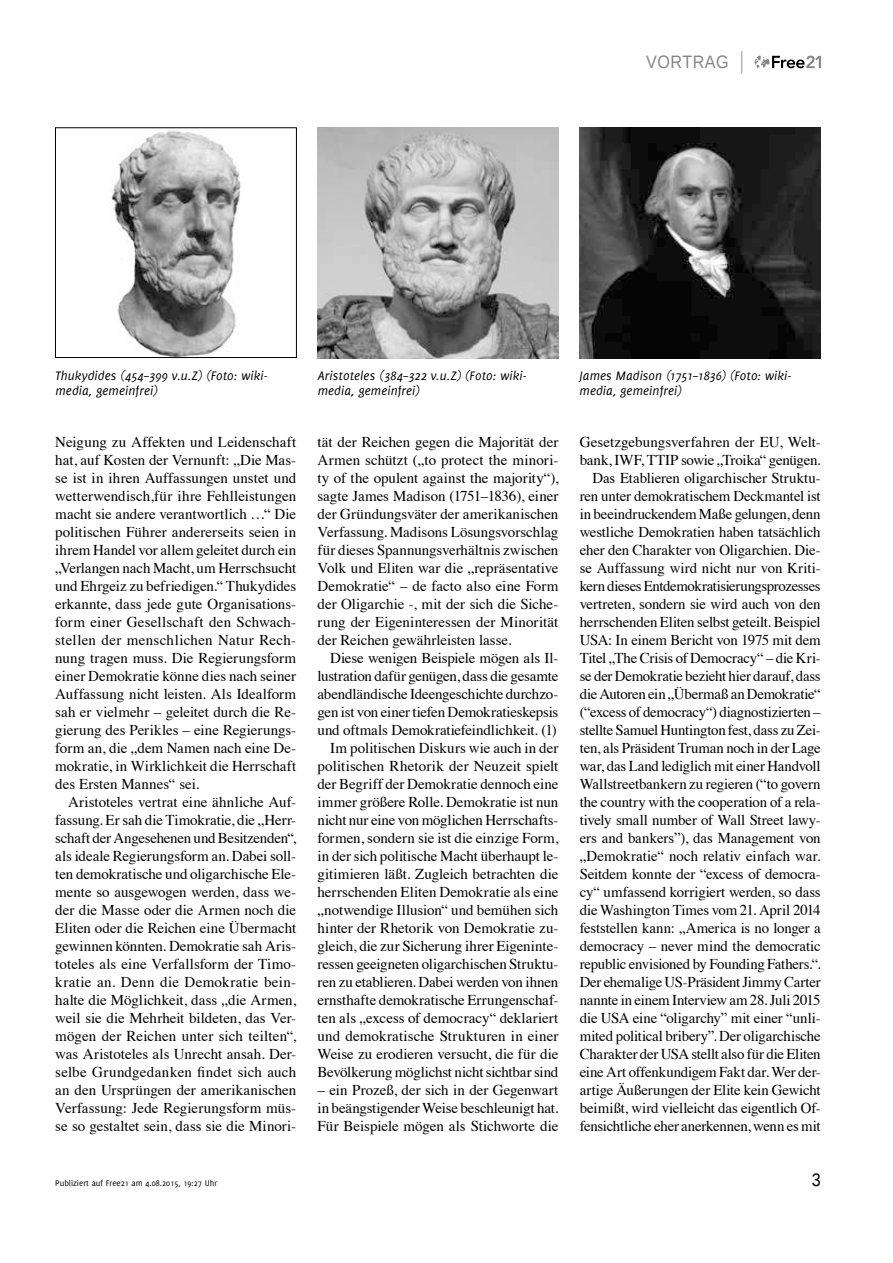
<style>
.page{position:relative;width:893px;height:1263px;background:#fff}
.page>*{position:absolute;margin:0;border:0;box-sizing:border-box;transform-origin:0 0}
.t1{font:18px "Liberation Sans";letter-spacing:.03em;color:#868686;scale:.9 1}
.t2{font:18px "Liberation Sans";color:#000;scale:.9 1}
.t3{font:15px/18px "Times";letter-spacing:-.01em;color:#000;text-align:justify}
.t4{font:italic 13.5px/15px "Delicious";letter-spacing:.01em;color:#000}
.t5{font:9px "Delicious";color:#000}
</style>
<div class="page">
<svg style="left:755px;top:55px;width:66px;height:13px"></svg>
<svg style="left:741px;top:51px;width:1px;height:23px"></svg>
<img style="left:318px;top:128px;width:241px;height:230px">
<img style="left:579px;top:128px;width:241px;height:230px">
<img style="left:110px;top:130px;width:131px;height:226px">
<div style="left:55px;top:128px;width:242px;height:230px;border:1px solid #000"></div>
<p class="t1" style="left:646px;top:52px;width:93px">VORTRAG</p>
<p class="t4" style="left:55px;top:368px;width:214px">Thukydides (454–399 v.u.Z) (Foto: wiki&shy;media, gemeinfrei)</p>
<p class="t3" style="left:55px;top:432px;width:242px">Neigung zu Affekten und Leidenschaft hat, auf Kosten der Vernunft: „Die Mas&shy;se ist in ihren Auffassungen unstet und wetterwendisch,für ihre Fehlleistungen macht sie andere verantwortlich …“ Die politischen Führer andererseits seien in ihrem Handel vor allem geleitet durch ein „Verlangen nach Macht, um Herrschsucht und Ehrgeiz zu befriedigen.“ Thukydides erkannte, dass jede gute Organisations&shy;form einer Gesellschaft den Schwach&shy;stellen der menschlichen Natur Rech&shy;nung tragen muss. Die Regierungsform einer Demokratie könne dies nach seiner Auffassung nicht leisten. Als Idealform sah er vielmehr – geleitet durch die Re&shy;gierung des Perikles – eine Regierungs&shy;form an, die „dem Namen nach eine De&shy;mokratie, in Wirklichkeit die Herrschaft des Ersten Mannes“ sei.</p>
<p class="t3" style="left:55px;top:792px;width:242px;text-indent:13px">Aristoteles vertrat eine ähnliche Auf&shy;fassung. Er sah die Timokratie, die „Herr&shy;schaft der Angesehenen und Besitzenden“, als ideale Regierungsform an. Dabei soll&shy;ten demokratische und oligarchische Ele&shy;mente so ausgewogen werden, dass we&shy;der die Masse oder die Armen noch die Eliten oder die Reichen eine Übermacht gewinnen könnten. Demokratie sah Aris&shy;toteles als eine Verfallsform der Timo&shy;kratie an. Denn die Demokratie bein&shy;halte die Möglichkeit, dass „die Armen, weil sie die Mehrheit bildeten, das Ver&shy;mögen der Reichen unter sich teilten“, was Aristoteles als Unrecht ansah. Der&shy;selbe Grundgedanken findet sich auch an den Ursprüngen der amerikanischen Verfassung: Jede Regierungsform müs&shy;se so gestaltet sein, dass sie die Minori-</p>
<p class="t4" style="left:318px;top:368px;width:211px">Aristoteles (384–322 v.u.Z) (Foto: wiki&shy;media, gemeinfrei)</p>
<p class="t4" style="left:580px;top:368px;width:214px">James Madison (1751–1836) (Foto: wiki&shy;media, gemeinfrei)</p>
<p class="t3" style="left:317px;top:432px;width:242px">tät der Reichen gegen die Majorität der Armen schützt („to protect the minori&shy;ty of the opulent against the majority“), sagte James Madison (1751–1836), einer der Gründungsväter der amerikanischen Verfassung. Madisons Lösungsvorschlag für dieses Spannungsverhältnis zwischen Volk und Eliten war die „repräsentative Demokratie“ – de facto also eine Form der Oligarchie -, mit der sich die Siche&shy;rung der Eigeninteressen der Minorität der Reichen gewährleisten lasse.</p>
<p class="t3" style="left:317px;top:648px;width:242px;text-align:right">Diese wenigen Beispiele mögen als Il&shy;lustration dafür genügen, dass die gesamte abendländische Ideengeschichte durchzo&shy;gen ist von einer tiefen Demokratieskepsis und oftmals Demokratiefeindlichkeit. (1)<br>Im politischen Diskurs wie auch in der politischen Rhetorik der Neuzeit spielt der Begriff der Demokratie dennoch eine immer größere Rolle. Demokratie ist nun nicht nur eine von möglichen Herrschafts&shy;formen, sondern sie ist die einzige Form, in der sich politische Macht überhaupt le&shy;gitimieren läßt. Zugleich betrachten die herrschenden Eliten Demokratie als eine „notwendige Illusion“ und bemühen sich hinter der Rhetorik von Demokratie zu&shy;gleich, die zur Sicherung ihrer Eigeninte&shy;ressen geeigneten oligarchischen Struktu&shy;ren zu etablieren. Dabei werden von ihnen ernsthafte demokratische Errungenschaf&shy;ten als „excess of democracy“ deklariert und demokratische Strukturen in einer Weise zu erodieren versucht, die für die Bevölkerung möglichst nicht sichtbar sind</p>
<p class="t3" style="left:317px;top:1080px;width:242px">– ein Prozeß, der sich in der Gegenwart in beängstigender Weise beschleunigt hat.<br>Für Beispiele mögen als Stichworte die</p>
<p class="t3" style="left:580px;top:432px;width:242px;text-align:right">Gesetzgebungsverfahren der EU, Welt&shy;bank, IWF, TTIP sowie „Troika“ genügen.<br>Das Etablieren oligarchischer Struktu&shy;ren unter demokratischem Deckmantel ist in beeindruckendem Maße gelungen, denn westliche Demokratien haben tatsächlich eher den Charakter von Oligarchien. Die&shy;se Auffassung wird nicht nur von Kriti&shy;kern dieses Entdemokratisierungsprozesses vertreten, sondern sie wird auch von den herrschenden Eliten selbst geteilt. Beispiel USA: In einem Bericht von 1975 mit dem Titel „The Crisis of Democracy“ – die Kri&shy;se der Demokratie bezieht hier darauf, dass die Autoren ein „Übermaß an Demokratie“ (“excess of democracy“) diagnostizierten – stellte Samuel Huntington fest, dass zu Zei&shy;ten, als Präsident Truman noch in der Lage war, das Land lediglich mit einer Handvoll Wallstreetbankern zu regieren (“to govern the country with the cooperation of a rela&shy;tively small number of Wall Street lawy&shy;ers and bankers”), das Management von „Demokratie“ noch relativ einfach war.<br>Seitdem konnte der “excess of democra&shy;cy“ umfassend korrigiert werden, so dass die Washington Times vom 21. April 2014 feststellen kann: „America is no longer a democracy – never mind the democratic republic envisioned by Founding Fathers.“.<br>Der ehemalige US-Präsident Jimmy Carter nannte in einem Interview am 28. Juli 2015 die USA eine “oligarchy” mit einer “unli&shy;mited political bribery”. Der oligarchische Charakter der USA stellt also für die Eliten eine Art offenkundigem Fakt dar. Wer der&shy;artige Äußerungen der Elite kein Gewicht beimißt, wird vielleicht das eigentlich Of&shy;fensichtliche eher anerkennen, wenn es mit</p>
<p class="t5" style="left:55px;top:1177px;width:163px">Publiziert auf Free21 am 4.08.2015, 19:27 Uhr</p>
<p class="t2" style="left:812px;top:1169px;width:12px">3</p>
</div>
